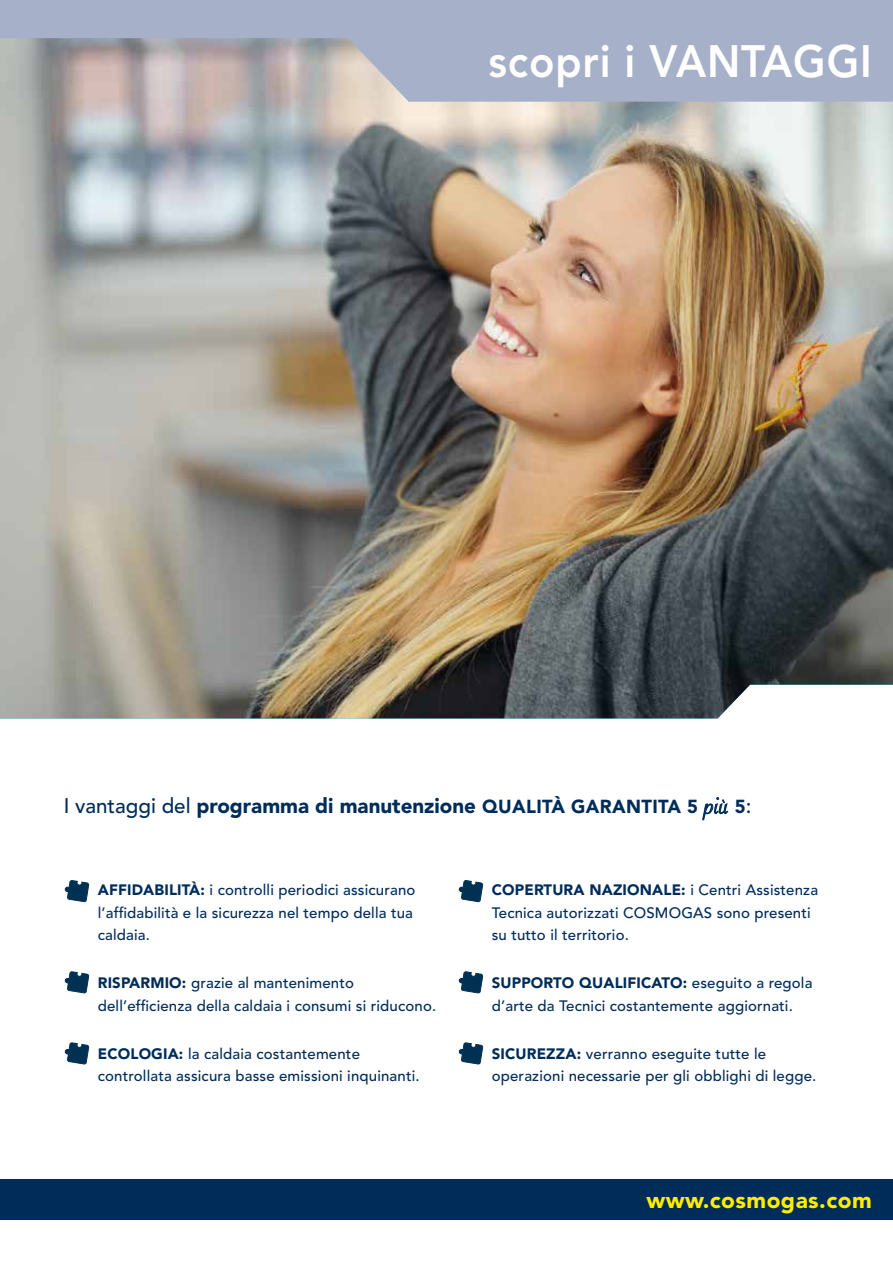
<style>
.page{position:relative;width:893px;height:1263px;background:#fff}
.page>*{position:absolute;margin:0;border:0;box-sizing:border-box;transform-origin:0 0}
.t1{font:800 45px "Avenir LT Std";letter-spacing:.02em;color:#fff;scale:.93 1}
.t2{font:900 22.65px "Avenir LT Std";letter-spacing:.02em;color:#ffed00}
.t3{font:900 21px "Avenir LT Std";color:#002c5a}
.t4{font:500 15px/22.5px "Avenir LT Std";letter-spacing:.01em;color:#002c5a}
.s1{font-weight:500}
.s2{font-size:18.75px}
.s3{font-family:"Savoye Let Plain";font-weight:400;font-size:33px}
.s4{font-weight:900}
</style>
<div class="page">
<img style="left:0;top:102px;width:893px;height:616px">
<svg style="left:0;top:0;width:893px;height:102px;background:#aaafc0"></svg>
<div style="left:0;top:0;width:13px;height:38px;background:#a6b0c8"></div>
<div style="left:0;top:1180px;width:893px;height:40px;background:#002c5a"></div>
<svg style="left:65px;top:1042px;width:24px;height:22px"></svg>
<svg style="left:459px;top:1042px;width:24px;height:22px"></svg>
<svg style="left:65px;top:971px;width:24px;height:22px"></svg>
<svg style="left:459px;top:971px;width:24px;height:22px"></svg>
<svg style="left:65px;top:880px;width:24px;height:22px"></svg>
<svg style="left:459px;top:880px;width:24px;height:22px"></svg>
<h1 class="t1" style="left:489px;top:34px;width:413px">scopri i VANTAGGI</h1>
<h3 class="t3" style="left:64px;top:793px;width:689px"><span class="s1">I vantaggi del</span> programma di manutenzione <span class="s2">QUALITÀ GARANTITA 5</span> <span class="s3">più</span> <span class="s2">5</span><span class="s1">:</span></h3>
<p class="t4" style="left:98px;top:879px;width:319px"><span class="s4">AFFIDABILITÀ:</span> i controlli periodici assicurano l’affidabilità e la sicurezza nel tempo della tua caldaia.</p>
<p class="t4" style="left:98px;top:972px;width:340px"><span class="s4">RISPARMIO:</span> grazie al mantenimento dell’efficienza della caldaia i consumi si riducono.</p>
<p class="t4" style="left:98px;top:1043px;width:323px"><span class="s4">ECOLOGIA:</span> la caldaia costantemente controllata assicura basse emissioni inquinanti.</p>
<p class="t4" style="left:492px;top:879px;width:328px"><span class="s4">COPERTURA NAZIONALE:</span> i Centri Assistenza<br>Tecnica autorizzati COSMOGAS sono presenti su tutto il territorio.</p>
<p class="t4" style="left:492px;top:972px;width:322px"><span class="s4">SUPPORTO QUALIFICATO:</span> eseguito a regola d’arte da Tecnici costantemente aggiornati.</p>
<p class="t4" style="left:492px;top:1043px;width:326px"><span class="s4">SICUREZZA:</span> verranno eseguite tutte le operazioni necessarie per gli obblighi di legge.</p>
<h2 class="t2" style="left:646px;top:1186px;width:227px">www.cosmogas.com</h2>
</div>
